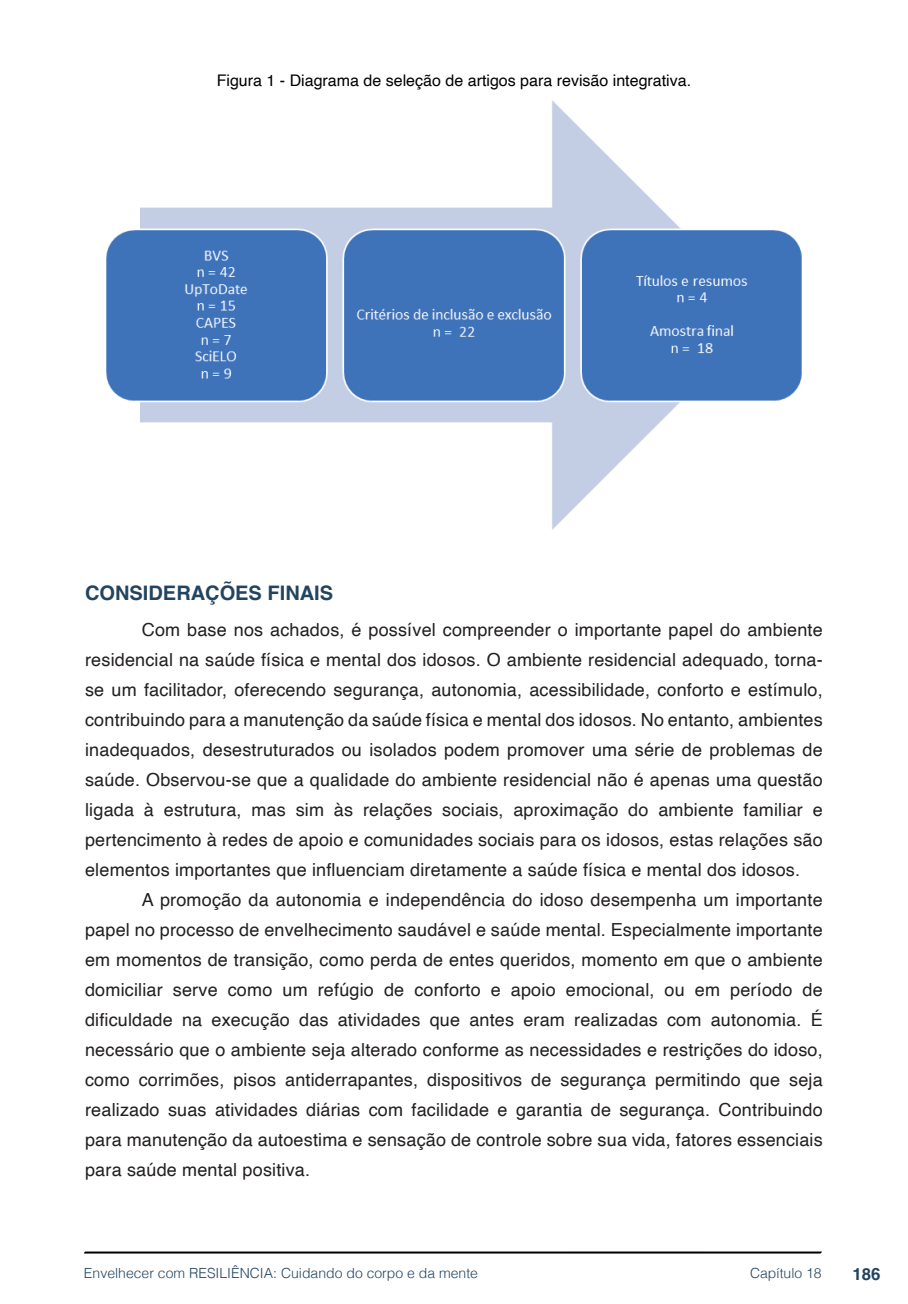
<style>
.page{position:relative;width:908px;height:1304px;background:#fff}
.page>*{position:absolute;margin:0;border:0;box-sizing:border-box;transform-origin:0 0}
.t1{font:700 20px "Helvetica";color:#23445f}
.t2{font:18px/30px "Helvetica";letter-spacing:.01em;color:#231f20;text-align:justify}
.t3{font:700 16.8px "Helvetica";color:#23445f}
.t4{font:16px "Helvetica";color:#000}
.t5{font:300 14px "Helvetica";color:#23445f}
</style>
<div class="page">
<svg style="left:84px;top:1251px;width:737px;height:3px"></svg>
<img style="left:106px;top:100px;width:696px;height:430px">
<p class="t4" style="left:217px;top:68px;width:475px">Figura 1 - Diagrama de seleção de artigos para revisão integrativa.</p>
<p class="t1" style="left:85px;top:581px;width:249px">CONSIDERAÇÕES FINAIS</p>
<p class="t2" style="left:85px;top:615px;width:738px;text-indent:57px">Com base nos achados, é possível compreender o importante papel do ambiente residencial na saúde física e mental dos idosos. O ambiente residencial adequado, torna&shy;se um facilitador, oferecendo segurança, autonomia, acessibilidade, conforto e estímulo, contribuindo para a manutenção da saúde física e mental dos idosos. No entanto, ambientes inadequados, desestruturados ou isolados podem promover uma série de problemas de saúde. Observou-se que a qualidade do ambiente residencial não é apenas uma questão ligada à estrutura, mas sim às relações sociais, aproximação do ambiente familiar e pertencimento à redes de apoio e comunidades sociais para os idosos, estas relações são elementos importantes que influenciam diretamente a saúde física e mental dos idosos.</p>
<p class="t2" style="left:85px;top:885px;width:738px;text-indent:57px">A promoção da autonomia e independência do idoso desempenha um importante papel no processo de envelhecimento saudável e saúde mental. Especialmente importante em momentos de transição, como perda de entes queridos, momento em que o ambiente domiciliar serve como um refúgio de conforto e apoio emocional, ou em período de dificuldade na execução das atividades que antes eram realizadas com autonomia. É necessário que o ambiente seja alterado conforme as necessidades e restrições do idoso, como corrimões, pisos antiderrapantes, dispositivos de segurança permitindo que seja realizado suas atividades diárias com facilidade e garantia de segurança. Contribuindo para manutenção da autoestima e sensação de controle sobre sua vida, fatores essenciais para saúde mental positiva.</p>
<p class="t5" style="left:84px;top:1261px;width:395px">Envelhecer com RESILIÊNCIA: Cuidando do corpo e da mente</p>
<p class="t5" style="left:749px;top:1261px;width:73px">Capítulo 18</p>
<p class="t3" style="left:851px;top:1264px;width:30px">186</p>
</div>
